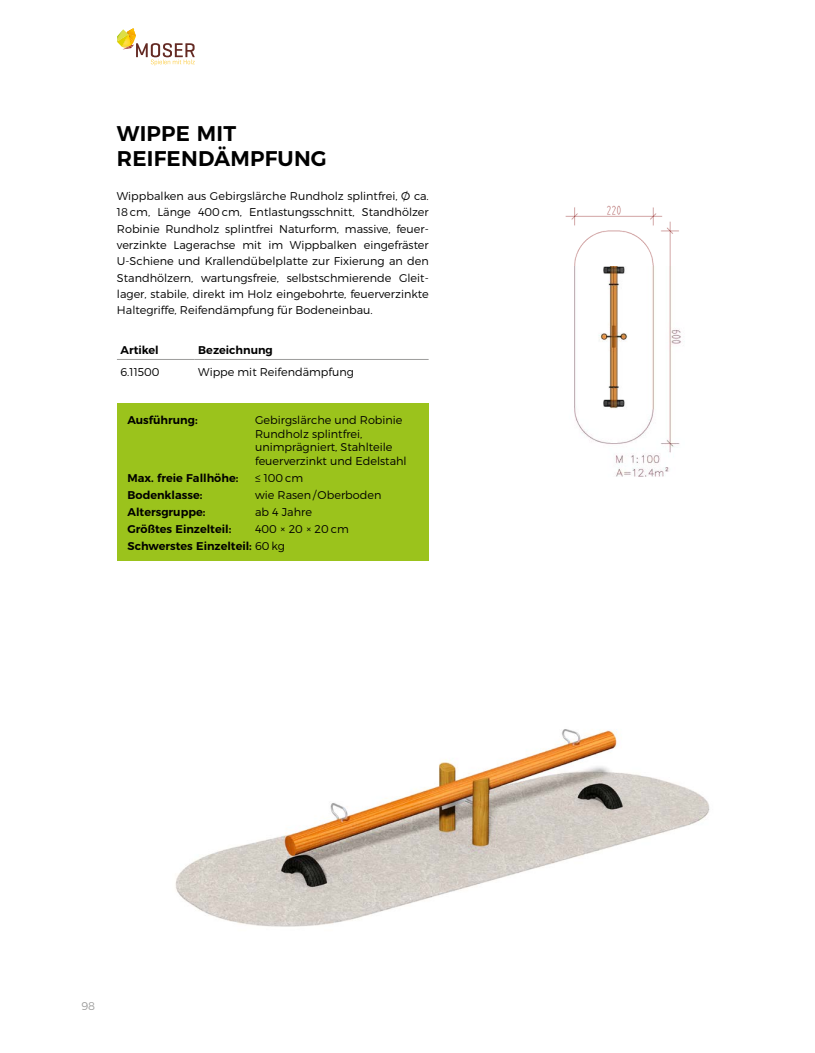
<style>
.page{position:relative;width:815px;height:1053px;background:#fff}
.page>*{position:absolute;margin:0;border:0;box-sizing:border-box;transform-origin:0 0}
.t1{font:600 21.25px/25.5px "Montserrat";letter-spacing:.01em;color:#000}
.t2{font:300 11.25px/16.2px "Montserrat";color:#000}
.t3{font:600 11.25px/17px "Montserrat";color:#000}
.t4{font:300 11.25px "Montserrat";color:#9d9d9c}
.s1{font-weight:300}
</style>
<div class="page">
<img style="left:175px;top:729px;width:535px;height:198px">
<img style="left:565px;top:205px;width:116px;height:272px">
<hr style="left:117px;top:359px;width:78px;height:1px;background:#9d9d9c">
<hr style="left:195px;top:359px;width:234px;height:1px;background:#9d9d9c">
<div style="left:117px;top:402px;width:312px;height:158px;background:#9bc31c"></div>
<svg style="left:117px;top:28px;width:78px;height:38px"></svg>
<h1 class="t1" style="left:117px;top:119px;width:211px">WIPPE MIT<br>REIFENDÄMPFUNG</h1>
<p class="t2" style="left:117px;top:188px;width:313px">Wippbalken aus Gebirgslärche Rundholz splintfrei, Ø ca.<br>18 cm, Länge 400 cm, Entlastungsschnitt, Standhölzer Robinie Rundholz splintfrei Naturform, massive, feuer&shy;verzinkte Lagerachse mit im Wippbalken eingefräster U-Schiene und Krallendübelplatte zur Fixierung an den Standhölzern, wartungsfreie, selbstschmierende Gleit&shy;lager, stabile, direkt im Holz eingebohrte, feuerverzinkte Haltegriffe, Reifendämpfung für Bodeneinbau.</p>
<p class="t3" style="left:120px;top:341px;width:40px">Artikel</p>
<p class="t3" style="left:198px;top:341px;width:76px">Bezeichnung</p>
<p class="t2" style="left:120px;top:363px;width:41px">6.11500</p>
<p class="t2" style="left:198px;top:363px;width:157px">Wippe mit Reifendämpfung</p>
<p class="t3" style="left:128px;top:411px;width:72px">Ausführung:</p>
<p class="t2" style="left:255px;top:413px;width:153px;line-height:13.5px">Gebirgslärche und Robinie<br>Rundholz splintfrei, unimprägniert, Stahlteile feuerverzinkt und Edelstahl</p>
<p class="t3" style="left:128px;top:468px;width:112px">Max. freie Fallhöhe:</p>
<p class="t2" style="left:255px;top:469px;width:50px">≤ 100 cm</p>
<p class="t3" style="left:128px;top:485px;width:76px">Bodenklasse:</p>
<p class="t2" style="left:255px;top:486px;width:128px">wie Rasen/Oberboden</p>
<p class="t3" style="left:128px;top:502px;width:79px">Altersgruppe:</p>
<p class="t2" style="left:255px;top:503px;width:58px">ab 4 Jahre</p>
<p class="t3" style="left:128px;top:519px;width:105px">Größtes Einzelteil:</p>
<p class="t3" style="left:128px;top:519px;width:223px;text-indent:128px"><span class="s1">400 × 20 × 20 cm<br></span>Schwerstes Einzelteil: <span class="s1">60 kg</span></p>
<p class="t4" style="left:82px;top:999px;width:15px">98</p>
</div>
